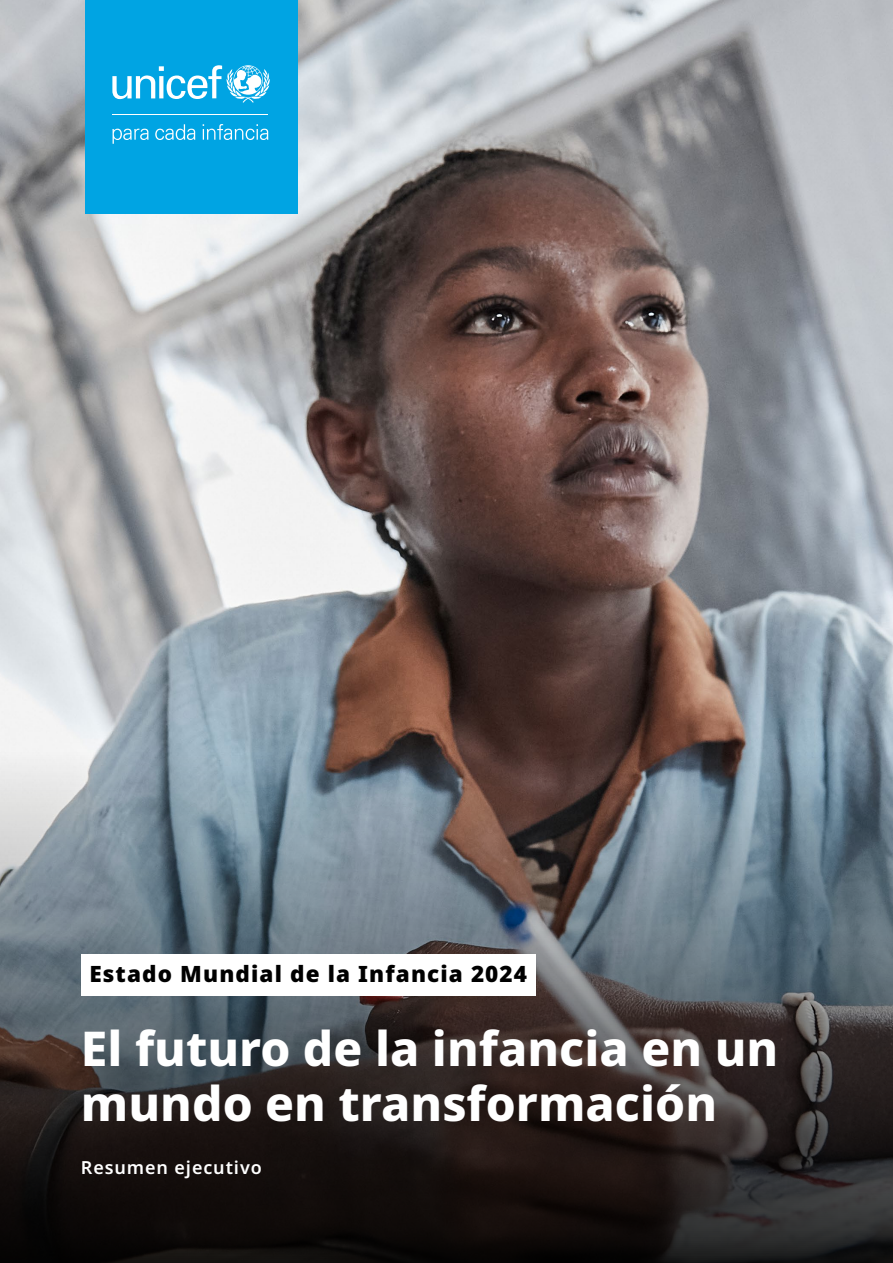
<style>
.page{position:relative;width:893px;height:1263px;background:#fff}
.page>*{position:absolute;margin:0;border:0;box-sizing:border-box;transform-origin:0 0}
.t1{font:800 48px "Noto Sans";color:#fff}
.t2{font:900 22.5px "Noto Sans";letter-spacing:.05em;color:#000}
.t3{font:600 18px "Noto Sans";letter-spacing:.05em;color:#fff}
</style>
<div class="page">
<img style="left:0;top:0;width:893px;height:753px">
<svg style="left:0;top:753px;width:893px;height:510px;background:#494c50"></svg>
<div style="left:85px;top:0;width:213px;height:213px;background:#00a4e3"></div>
<div style="left:81px;top:954px;width:455px;height:41px;background:#fff"></div>
<svg style="left:112px;top:65px;width:158px;height:38px"></svg>
<hr style="left:112px;top:114px;width:156px;height:1px;background:#fff">
<svg style="left:112px;top:129px;width:37px;height:15px"></svg>
<svg style="left:155px;top:124px;width:40px;height:16px"></svg>
<svg style="left:203px;top:124px;width:65px;height:16px"></svg>
<p class="t2" style="left:89px;top:957px;width:439px">Estado Mundial de la Infancia 2024</p>
<p class="t1" style="left:81px;top:1014px;width:699px">El futuro de la infancia en un</p>
<p class="t1" style="left:81px;top:1068px;width:638px">mundo en transformación</p>
<p class="t3" style="left:81px;top:1154px;width:182px">Resumen ejecutivo</p>
</div>
